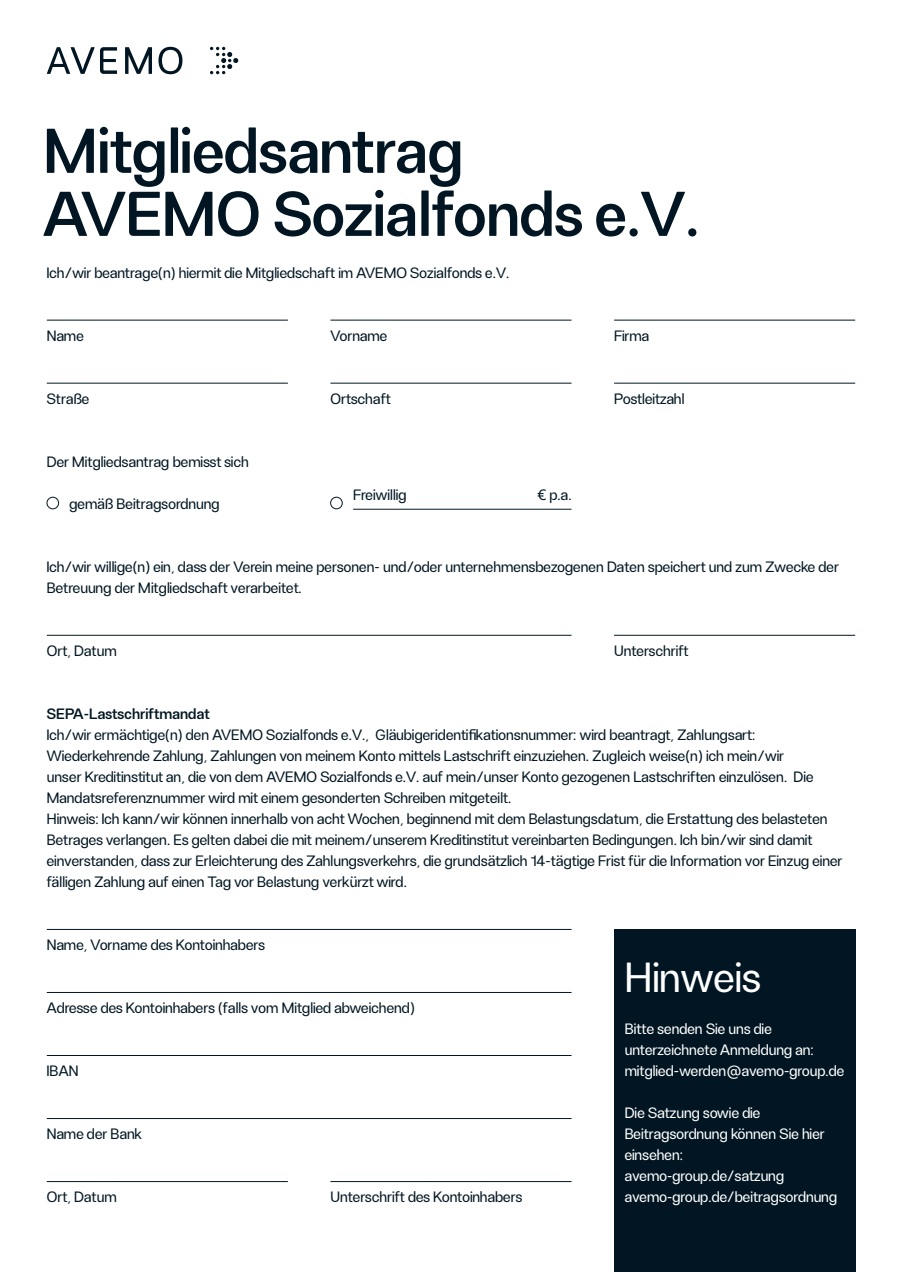
<style>
.page{position:relative;width:902px;height:1272px;background:#fff}
.page>*{position:absolute;margin:0;border:0;box-sizing:border-box;transform-origin:0 0}
.t1{font:700 63px/63px "AVEMO";color:#011622}
.t2{font:42px "AVEMO";letter-spacing:.01em;color:#fff}
.t3{font:15px/21px "AVEMO";letter-spacing:.01em;color:#011622}
.t4{font:15px/21px "AVEMO";letter-spacing:.01em;color:#fff}
.t5{font:700 15px "AVEMO";letter-spacing:.01em;color:#011622}
</style>
<div class="page">
<svg style="left:47px;top:47px;width:70px;height:27px"></svg>
<svg style="left:125px;top:47px;width:27px;height:27px"></svg>
<svg style="left:158px;top:47px;width:24px;height:27px"></svg>
<svg style="left:210px;top:47px;width:28px;height:27px"></svg>
<hr style="left:47px;top:320px;width:241px;height:1px;background:#011622">
<hr style="left:330px;top:320px;width:241px;height:1px;background:#011622">
<hr style="left:614px;top:320px;width:241px;height:1px;background:#011622">
<hr style="left:47px;top:383px;width:241px;height:1px;background:#011622">
<hr style="left:330px;top:383px;width:241px;height:1px;background:#011622">
<hr style="left:614px;top:383px;width:241px;height:1px;background:#011622">
<div style="left:47px;top:497px;width:12px;height:12px;border:1px solid #011622;border-radius:50%"></div>
<div style="left:330px;top:497px;width:12px;height:12px;border:1px solid #011622;border-radius:50%"></div>
<hr style="left:353px;top:509px;width:218px;height:1px;background:#011622">
<hr style="left:47px;top:635px;width:524px;height:1px;background:#011622">
<hr style="left:614px;top:635px;width:241px;height:1px;background:#011622">
<hr style="left:47px;top:929px;width:524px;height:1px;background:#011622">
<hr style="left:47px;top:992px;width:524px;height:1px;background:#011622">
<hr style="left:47px;top:1055px;width:524px;height:1px;background:#011622">
<hr style="left:47px;top:1118px;width:524px;height:1px;background:#011622">
<hr style="left:47px;top:1181px;width:241px;height:1px;background:#011622">
<hr style="left:330px;top:1181px;width:241px;height:1px;background:#011622">
<div style="left:614px;top:929px;width:241px;height:342px;background:#011622"></div>
<h1 class="t1" style="left:43px;top:119px;width:657px">Mitgliedsantrag<br>AVEMO Sozialfonds e.V.</h1>
<p class="t3" style="left:47px;top:262px;width:464px">Ich/wir beantrage(n) hiermit die Mitgliedschaft im AVEMO Sozialfonds e.V.</p>
<p class="t3" style="left:47px;top:325px;width:38px">Name</p>
<p class="t3" style="left:330px;top:325px;width:58px">Vorname</p>
<p class="t3" style="left:614px;top:325px;width:37px">Firma</p>
<p class="t3" style="left:47px;top:388px;width:44px">Straße</p>
<p class="t3" style="left:330px;top:388px;width:62px">Ortschaft</p>
<p class="t3" style="left:614px;top:388px;width:72px">Postleitzahl</p>
<p class="t3" style="left:47px;top:451px;width:203px">Der Mitgliedsantrag bemisst sich</p>
<p class="t3" style="left:69px;top:493px;width:152px">gemäß Beitragsordnung</p>
<p class="t3" style="left:353px;top:484px;width:55px">Freiwillig</p>
<p class="t3" style="left:537px;top:484px;width:36px">€ p.a.</p>
<p class="t3" style="left:47px;top:556px;width:793px">Ich/wir willige(n) ein, dass der Verein meine personen- und/oder unternehmensbezogenen Daten speichert und zum Zwecke der<br>Betreuung der Mitgliedschaft verarbeitet.</p>
<p class="t3" style="left:47px;top:640px;width:71px">Ort, Datum</p>
<p class="t3" style="left:614px;top:640px;width:76px">Unterschrift</p>
<p class="t5" style="left:47px;top:703px;width:164px">SEPA-Lastschriftmandat</p>
<p class="t3" style="left:47px;top:724px;width:797px">Ich/wir ermächtige(n) den AVEMO Sozialfonds e.V., Gläubigeridentifikationsnummer: wird beantragt, Zahlungsart:<br>Wiederkehrende Zahlung, Zahlungen von meinem Konto mittels Lastschrift einzuziehen. Zugleich weise(n) ich mein/wir<br>unser Kreditinstitut an, die von dem AVEMO Sozialfonds e.V. auf mein/unser Konto gezogenen Lastschriften einzulösen. Die Mandatsreferenznummer wird mit einem gesonderten Schreiben mitgeteilt.<br>Hinweis: Ich kann/wir können innerhalb von acht Wochen, beginnend mit dem Belastungsdatum, die Erstattung des belasteten Betrages verlangen. Es gelten dabei die mit meinem/unserem Kreditinstitut vereinbarten Bedingungen. Ich bin/wir sind damit einverstanden, dass zur Erleichterung des Zahlungsverkehrs, die grundsätzlich 14-tägtige Frist für die Information vor Einzug einer fälligen Zahlung auf einen Tag vor Belastung verkürzt wird.</p>
<p class="t3" style="left:47px;top:934px;width:219px">Name, Vorname des Kontoinhabers</p>
<p class="t3" style="left:47px;top:997px;width:369px">Adresse des Kontoinhabers (falls vom Mitglied abweichend)</p>
<p class="t3" style="left:47px;top:1060px;width:33px">IBAN</p>
<p class="t3" style="left:47px;top:1123px;width:97px">Name der Bank</p>
<p class="t3" style="left:47px;top:1186px;width:71px">Ort, Datum</p>
<p class="t3" style="left:330px;top:1186px;width:193px">Unterschrift des Kontoinhabers</p>
<h2 class="t2" style="left:624px;top:949px;width:137px">Hinweis</h2>
<p class="t4" style="left:624px;top:1018px;width:221px">Bitte senden Sie uns die unterzeichnete Anmeldung an: mitglied-werden@avemo-group.de</p>
<p class="t4" style="left:624px;top:1102px;width:214px">Die Satzung sowie die<br>Beitragsordnung können Sie hier einsehen: avemo-group.de/satzung avemo-group.de/beitragsordnung</p>
</div>
